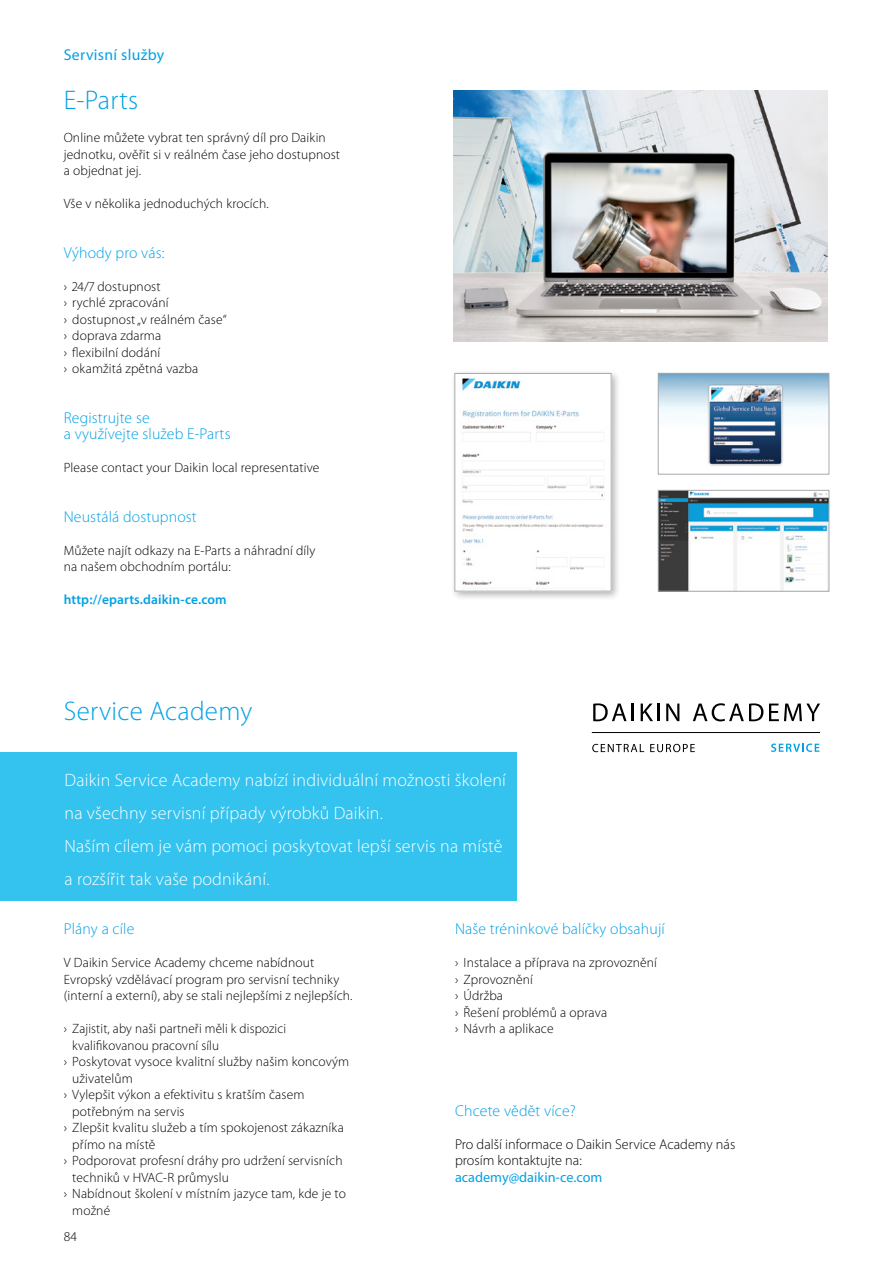
<style>
.page{position:relative;width:893px;height:1263px;background:#fff}
.page>*{position:absolute;margin:0;border:0;box-sizing:border-box;transform-origin:0 0}
.t1{font:300 27px "Myriad Pro";letter-spacing:.01em;color:#00a1e4}
.t2{font:300 18px/33px "Myriad Pro";letter-spacing:.01em;color:#fff}
.t3{font:300 15.75px/16.5px "Myriad Pro";letter-spacing:.01em;color:#00a1e4}
.t4{font:15.75px "Myriad Pro";letter-spacing:.02em;color:#00a1e4}
.t5{font:300 14.25px/16.5px "Myriad Pro";color:#000}
.t6{font:14.25px "Myriad Pro";color:#00a1e4}
.t7{font:300 13.5px/16.5px "Myriad Pro";letter-spacing:.01em;color:#000}
.t8{font:600 13.5px "Myriad Pro";letter-spacing:.01em;color:#00a1e4}
</style>
<div class="page">
<div style="left:0;top:753px;width:516px;height:148px;background:#33c3ee"></div>
<img style="left:454px;top:90px;width:373px;height:251px">
<img style="left:660px;top:375px;width:167px;height:91px">
<div style="left:658px;top:373px;width:171px;height:101px;border:1px solid #a7a9ac"></div>
<img style="left:660px;top:492px;width:167px;height:97px">
<div style="left:658px;top:490px;width:171px;height:101px;border:1px solid #a7a9ac"></div>
<div style="left:450px;top:369px;width:171px;height:232px;background:#000;opacity:.3"></div>
<img style="left:456px;top:375px;width:153px;height:214px">
<div style="left:454px;top:373px;width:157px;height:218px;border:1px solid #a7a9ac"></div>
<svg style="left:593px;top:703px;width:41px;height:18px"></svg>
<svg style="left:641px;top:703px;width:12px;height:18px"></svg>
<hr style="left:657px;top:703px;width:3px;height:18px;background:#010001">
<svg style="left:666px;top:703px;width:13px;height:18px"></svg>
<svg style="left:693px;top:703px;width:70px;height:18px"></svg>
<svg style="left:769px;top:703px;width:51px;height:18px"></svg>
<hr style="left:592px;top:732px;width:228px;height:1px;background:#000">
<svg style="left:771px;top:743px;width:48px;height:9px"></svg>
<svg style="left:592px;top:744px;width:52px;height:8px"></svg>
<svg style="left:650px;top:744px;width:45px;height:8px"></svg>
<p class="t4" style="left:64px;top:45px;width:102px">Servisní služby</p>
<h1 class="t1" style="left:64px;top:84px;width:76px">E-Parts</h1>
<p class="t7" style="left:64px;top:129px;width:278px">Online můžete vybrat ten správný díl pro Daikin jednotku, ověřit si v reálném čase jeho dostupnost a objednat jej.</p>
<p class="t7" style="left:64px;top:195px;width:206px">Vše v několika jednoduchých krocích.</p>
<p class="t3" style="left:64px;top:244px;width:102px">Výhody pro vás:</p>
<p class="t7" style="left:64px;top:278px;width:164px">› 24/7 dostupnost<br>› rychlé zpracování<br>› dostupnost „v reálném čase“ › doprava zdarma<br>› flexibilní dodání<br>› okamžitá zpětná vazba</p>
<p class="t3" style="left:64px;top:409px;width:168px">Registrujte se<br>a využívejte služeb E-Parts</p>
<p class="t7" style="left:64px;top:459px;width:257px">Please contact your Daikin local representative</p>
<p class="t3" style="left:64px;top:508px;width:135px">Neustálá dostupnost</p>
<p class="t7" style="left:64px;top:542px;width:253px">Můžete najít odkazy na E-Parts a náhradní díly na našem obchodním portálu:</p>
<p class="t8" style="left:64px;top:591px;width:164px">http://eparts.daikin-ce.com</p>
<h1 class="t1" style="left:64px;top:694px;width:190px">Service Academy</h1>
<h2 class="t2" style="left:65px;top:763px;width:443px">Daikin Service Academy nabízí individuální možnosti školení na všechny servisní případy výrobků Daikin.<br>Naším cílem je vám pomoci poskytovat lepší servis na místě a rozšířit tak vaše podnikání.</h2>
<p class="t3" style="left:455px;top:920px;width:211px">Naše tréninkové balíčky obsahují</p>
<p class="t7" style="left:455px;top:954px;width:203px">› Instalace a příprava na zprovoznění › Zprovoznění<br>› Údržba<br>› Řešení problémů a oprava<br>› Návrh a aplikace</p>
<p class="t3" style="left:64px;top:920px;width:72px">Plány a cíle</p>
<p class="t7" style="left:64px;top:954px;width:290px">V Daikin Service Academy chceme nabídnout<br>Evropský vzdělávací program pro servisní techniky (interní a externí), aby se stali nejlepšími z nejlepších.</p>
<p class="t7" style="left:64px;top:1020px;width:224px">› Zajistit, aby naši partneři měli k dispozici</p>
<p class="t7" style="left:72px;top:1037px;width:148px">kvalifikovanou pracovní sílu</p>
<p class="t7" style="left:64px;top:1053px;width:287px">› Poskytovat vysoce kvalitní služby našim koncovým</p>
<p class="t7" style="left:72px;top:1070px;width:62px">uživatelům</p>
<p class="t7" style="left:64px;top:1086px;width:242px">› Vylepšit výkon a efektivitu s kratším časem</p>
<p class="t7" style="left:72px;top:1103px;width:114px">potřebným na servis</p>
<p class="t7" style="left:64px;top:1119px;width:282px">› Zlepšit kvalitu služeb a tím spokojenost zákazníka</p>
<p class="t7" style="left:72px;top:1136px;width:85px">přímo na místě</p>
<p class="t7" style="left:64px;top:1152px;width:280px">› Podporovat profesní dráhy pro udržení servisních</p>
<p class="t7" style="left:72px;top:1169px;width:158px">techniků v HVAC-R průmyslu</p>
<p class="t7" style="left:64px;top:1185px;width:284px">› Nabídnout školení v místním jazyce tam, kde je to</p>
<p class="t7" style="left:72px;top:1202px;width:39px">možné</p>
<p class="t3" style="left:455px;top:1102px;width:122px">Chcete vědět více?</p>
<p class="t5" style="left:455px;top:1135px;width:282px">Pro další informace o Daikin Service Academy nás prosím kontaktujte na:</p>
<p class="t6" style="left:455px;top:1168px;width:149px">academy@daikin-ce.com</p>
<p class="t7" style="left:64px;top:1228px;width:15px">84</p>
</div>
